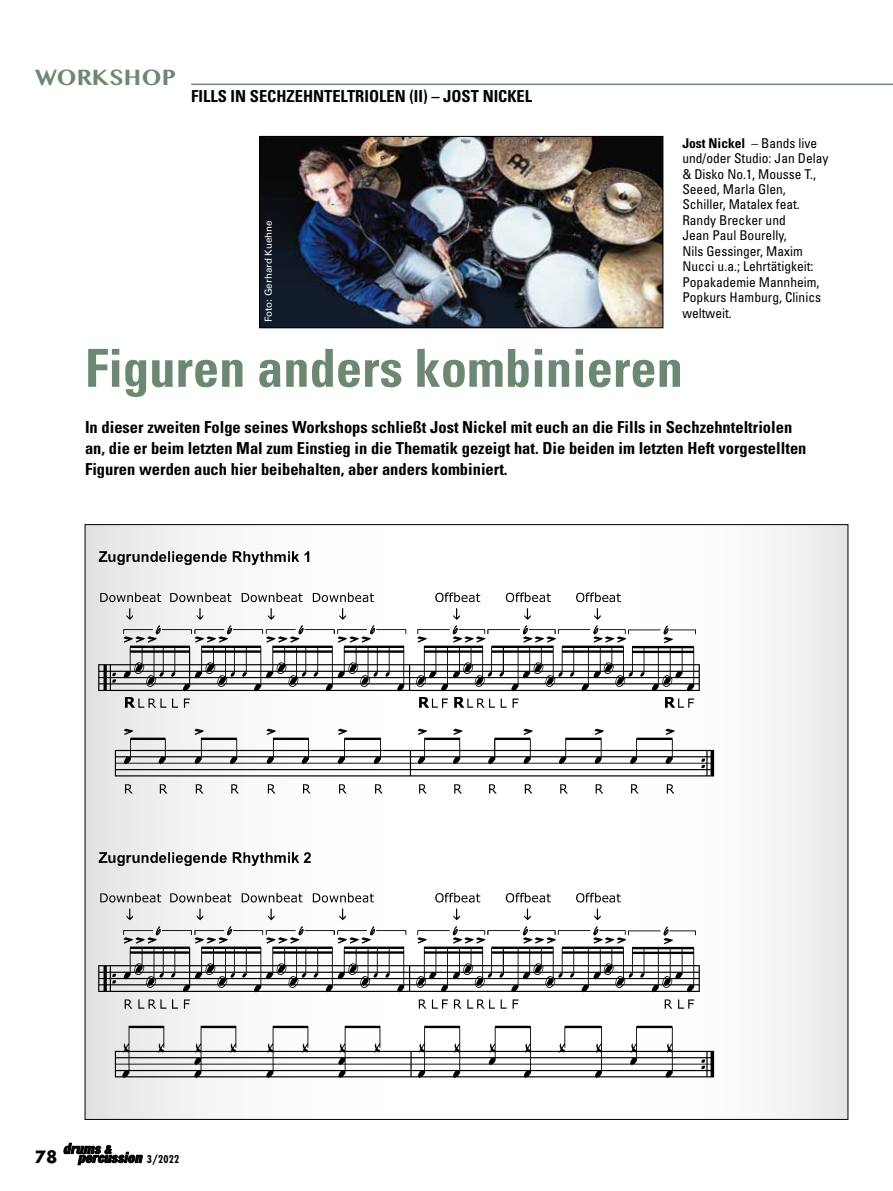
<style>
.page{position:relative;width:893px;height:1191px;background:#fff}
.page>*{position:absolute;margin:0;border:0;box-sizing:border-box;transform-origin:0 0}
.t1{font:700 condensed 52.5px "Univers LT Std";color:#6c8873}
.t2{font:700 20.25px "Bangla MN";color:#6c8873}
.t3{font:700 condensed 16.5px/21px "Univers LT Std";color:#000}
.t4{font:700 16.5px "Futura Std";color:#000}
.t5{font:condensed 13.5px/15.5px "Univers LT Std";color:#000}
.t6{font:700 condensed 10.5px "Futura Std";color:#000}
.t7{font:9.75px "Univers LT Std";color:#fff}
.s1{font-weight:700}
</style>
<div class="page">
<svg style="left:63px;top:1143px;width:80px;height:22px"></svg>
<hr style="left:191px;top:84px;width:702px;height:1px;background:#6c8873">
<img style="left:261px;top:138px;width:400px;height:188px">
<div style="left:259px;top:136px;width:404px;height:192px;border:1px solid #000"></div>
<svg style="left:87px;top:526px;width:759px;height:591px"></svg>
<img style="left:85px;top:545px;width:631px;height:255px">
<img style="left:85px;top:845px;width:631px;height:238px">
<p class="t2" style="left:35px;top:66px;width:143px">WORKSHOP</p>
<p class="t3" style="left:191px;top:86px;width:342px">FILLS IN SECHZEHNTELTRIOLEN (II) – JOST NICKEL</p>
<p class="t5" style="left:682px;top:135px;width:148px"><span class="s1">Jost Nickel</span> – Bands live und/oder Studio: Jan Delay &amp; Disko No.1, Mousse T.,<br>Seeed, Marla Glen,<br>Schiller, Matalex feat.<br>Randy Brecker und<br>Jean Paul Bourelly,<br>Nils Gessinger, Maxim<br>Nucci u.a.; Lehrtätigkeit:<br>Popakademie Mannheim,<br>Popkurs Hamburg, Clinics weltweit.</p>
<p class="t7" style="left:262px;top:322px;width:103px;rotate:-90deg">Foto: Gerhard Kuehne</p>
<h1 class="t1" style="left:85px;top:336px;width:599px">Figuren anders kombinieren</h1>
<p class="t3" style="left:85px;top:416px;width:723px">In dieser zweiten Folge seines Workshops schließt Jost Nickel mit euch an die Fills in Sechzehnteltriolen an, die er beim letzten Mal zum Einstieg in die Thematik gezeigt hat. Die beiden im letzten Heft vorgestellten<br>Figuren werden auch hier beibehalten, aber anders kombiniert.</p>
<p class="t4" style="left:35px;top:1145px;width:24px">78</p>
<p class="t6" style="left:147px;top:1152px;width:34px">3/2022</p>
</div>
